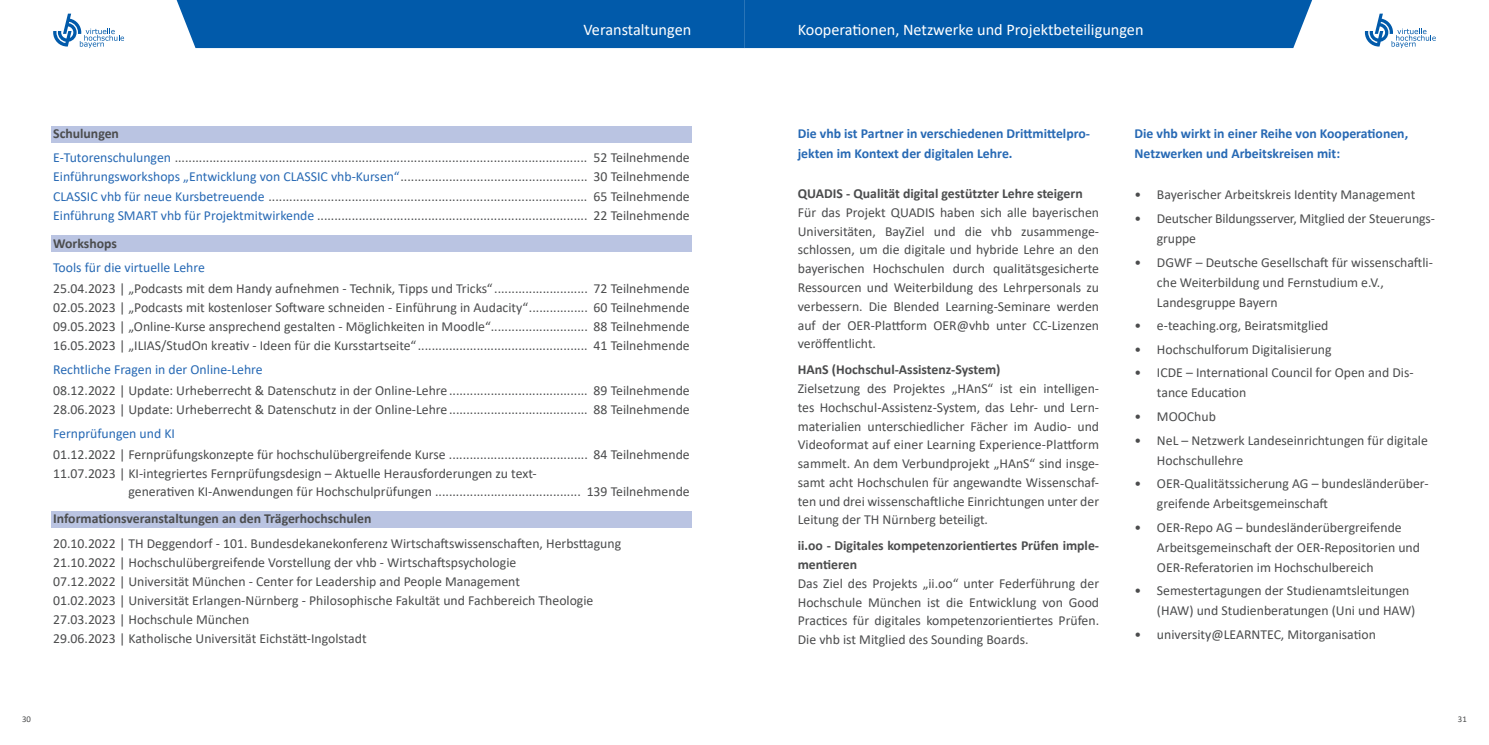
<style>
.page{position:relative;width:1489px;height:745px;background:#fff}
.page>*{position:absolute;margin:0;border:0;box-sizing:border-box;transform-origin:0 0}
.t1{font:16.25px "Calibri";color:#fff}
.t2{font:13.75px/18.8px "Calibri";color:#4b4c4d}
.t3{font:700 13.75px/18.8px "Calibri";color:#4b4c4d}
.t4{font:700 13.75px/20px "Calibri";color:#2769b4}
.t5{font:13.75px "Calibri";color:#2769b4}
.t6{font:8.75px "Calibri";color:#4b4c4d}
.s1{font-weight:700}
.s2{color:#2769b4}
</style>
<div class="page">
<svg style="left:53px;top:14px;width:71px;height:34px"></svg>
<svg style="left:1364px;top:14px;width:71px;height:34px"></svg>
<div style="left:51px;top:126px;width:640px;height:16px;background:#bac4e2"></div>
<div style="left:51px;top:236px;width:640px;height:16px;background:#bac4e2"></div>
<div style="left:51px;top:511px;width:640px;height:16px;background:#bac4e2"></div>
<div style="left:176px;top:0;width:1135px;height:48px;background:#015aaa"></div>
<p class="t1" style="left:583px;top:19px;width:109px">Veranstaltungen</p>
<p class="t1" style="left:797px;top:19px;width:347px">Kooperationen, Netzwerke und Projektbeteiligungen</p>
<p class="t2" style="left:53px;top:121px;width:638px;line-height:24.4px"><span class="s1">Schulungen<br></span><span class="s2">E-Tutorenschulungen</span> ....................................................................................................................... 52 Teilnehmende</p>
<p class="t2" style="left:53px;top:167px;width:638px;text-align:justify"><span class="s2">Einführungsworkshops „Entwicklung von CLASSIC vhb-Kursen“</span>...................................................... 30 Teilnehmende <span class="s2">CLASSIC vhb für neue Kursbetreuende</span> ............................................................................................ 65 Teilnehmende <span class="s2">Einführung SMART vhb für Projektmitwirkende</span> .............................................................................. 22 Teilnehmende</p>
<p class="t3" style="left:53px;top:233px;width:65px">Workshops</p>
<p class="t5" style="left:53px;top:257px;width:153px">Tools für die virtuelle Lehre</p>
<p class="t2" style="left:53px;top:278px;width:638px;text-align:justify">25.04.2023 | „Podcasts mit dem Handy aufnehmen - Technik, Tipps und Tricks“........................... 72 Teilnehmende 02.05.2023 | „Podcasts mit kostenloser Software schneiden - Einführung in Audacity“................. 60 Teilnehmende 09.05.2023 | „Online-Kurse ansprechend gestalten - Möglichkeiten in Moodle“............................ 88 Teilnehmende 16.05.2023 | „ILIAS/StudOn kreativ - Ideen für die Kursstartseite“................................................. 41 Teilnehmende</p>
<p class="t5" style="left:53px;top:360px;width:211px">Rechtliche Fragen in der Online-Lehre</p>
<p class="t2" style="left:53px;top:380px;width:638px">08.12.2022 | Update: Urheberrecht &amp; Datenschutz in der Online-Lehre........................................ 89 Teilnehmende<br>28.06.2023 | Update: Urheberrecht &amp; Datenschutz in der Online-Lehre........................................ 88 Teilnehmende</p>
<p class="t5" style="left:53px;top:424px;width:123px">Fernprüfungen und KI</p>
<p class="t2" style="left:53px;top:444px;width:638px">01.12.2022 | Fernprüfungskonzepte für hochschulübergreifende Kurse ........................................ 84 Teilnehmende<br>11.07.2023 | KI-integriertes Fernprüfungsdesign – Aktuelle Herausforderungen zu text-</p>
<p class="t2" style="left:128px;top:481px;width:562px">generativen KI-Anwendungen für Hochschulprüfungen .......................................... 139 Teilnehmende</p>
<p class="t3" style="left:53px;top:509px;width:320px">Informationsveranstaltungen an den Trägerhochschulen</p>
<p class="t2" style="left:53px;top:533px;width:569px">20.10.2022 | TH Deggendorf - 101. Bundesdekanekonferenz Wirtschaftswissenschaften, Herbsttagung 21.10.2022 | Hochschulübergreifende Vorstellung der vhb - Wirtschaftspsychologie<br>07.12.2022 | Universität München - Center for Leadership and People Management<br>01.02.2023 | Universität Erlangen-Nürnberg - Philosophische Fakultät und Fachbereich Theologie 27.03.2023 | Hochschule München<br>29.06.2023 | Katholische Universität Eichstätt-Ingolstadt</p>
<p class="t6" style="left:22px;top:712px;width:10px">30</p>
<p class="t4" style="left:797px;top:123px;width:294px">Die vhb ist Partner in verschiedenen Drittmittelpro&shy;jekten im Kontext der digitalen Lehre.</p>
<p class="t3" style="left:797px;top:184px;width:286px">QUADIS - Qualität digital gestützter Lehre steigern</p>
<p class="t2" style="left:797px;top:202px;width:303px;text-align:justify">Für das Projekt QUADIS haben sich alle bayerischen Universitäten, BayZiel und die vhb zusammenge&shy;schlossen, um die digitale und hybride Lehre an den bayerischen Hochschulen durch qualitätsgesicherte Ressourcen und Weiterbildung des Lehrpersonals zu verbessern. Die Blended Learning-Seminare werden auf der OER-Plattform OER@vhb unter CC-Lizenzen veröffentlicht.</p>
<p class="t3" style="left:797px;top:360px;width:204px">HAnS (Hochschul-Assistenz-System)</p>
<p class="t2" style="left:797px;top:378px;width:303px;text-align:justify">Zielsetzung des Projektes „HAnS“ ist ein intelligen&shy;tes Hochschul-Assistenz-System, das Lehr- und Lern&shy;materialien unterschiedlicher Fächer im Audio- und Videoformat auf einer Learning Experience-Plattform sammelt. An dem Verbundprojekt „HAnS“ sind insge&shy;samt acht Hochschulen für angewandte Wissenschaf&shy;ten und drei wissenschaftliche Einrichtungen unter der Leitung der TH Nürnberg beteiligt.</p>
<p class="t3" style="left:797px;top:535px;width:303px">ii.oo - Digitales kompetenzorientiertes Prüfen imple&shy;mentieren</p>
<p class="t2" style="left:797px;top:573px;width:303px;text-align:justify">Das Ziel des Projekts „ii.oo“ unter Federführung der Hochschule München ist die Entwicklung von Good Practices für digitales kompetenzorientiertes Prüfen.<br>Die vhb ist Mitglied des Sounding Boards.</p>
<p class="t4" style="left:1134px;top:123px;width:275px">Die vhb wirkt in einer Reihe von Kooperationen,<br>Netzwerken und Arbeitskreisen mit:</p>
<p class="t2" style="left:1134px;top:185px;width:282px">• Bayerischer Arbeitskreis Identity Management</p>
<p class="t2" style="left:1156px;top:208px;width:279px;line-height:20px;text-indent:-22px">• Deutscher Bildungsserver, Mitglied der Steuerungs&shy;gruppe</p>
<p class="t2" style="left:1156px;top:251px;width:277px;line-height:20px;text-indent:-22px">• DGWF – Deutsche Gesellschaft für wissenschaftli&shy;che Weiterbildung und Fernstudium e.V.,<br>Landesgruppe Bayern</p>
<p class="t2" style="left:1134px;top:316px;width:195px">• e-teaching.org, Beiratsmitglied</p>
<p class="t2" style="left:1134px;top:339px;width:199px">• Hochschulforum Digitalisierung</p>
<p class="t2" style="left:1156px;top:362px;width:258px;line-height:20px;text-indent:-22px">• ICDE – International Council for Open and Dis&shy;tance Education</p>
<p class="t2" style="left:1134px;top:406px;width:83px">• MOOChub</p>
<p class="t2" style="left:1156px;top:429px;width:272px;line-height:20px;text-indent:-22px">• NeL – Netzwerk Landeseinrichtungen für digitale<br>Hochschullehre</p>
<p class="t2" style="left:1156px;top:473px;width:273px;line-height:20px;text-indent:-22px">• OER-Qualitätssicherung AG – bundesländerüber&shy;greifende Arbeitsgemeinschaft</p>
<p class="t2" style="left:1156px;top:516px;width:264px;line-height:20px;text-indent:-22px">• OER-Repo AG – bundesländerübergreifende<br>Arbeitsgemeinschaft der OER-Repositorien und<br>OER-Referatorien im Hochschulbereich</p>
<p class="t2" style="left:1156px;top:580px;width:260px;line-height:20px;text-indent:-22px">• Semestertagungen der Studienamtsleitungen (HAW) und Studienberatungen (Uni und HAW)</p>
<p class="t2" style="left:1134px;top:624px;width:243px">• university@LEARNTEC, Mitorganisation</p>
<p class="t6" style="left:1457px;top:712px;width:10px">31</p>
</div>
